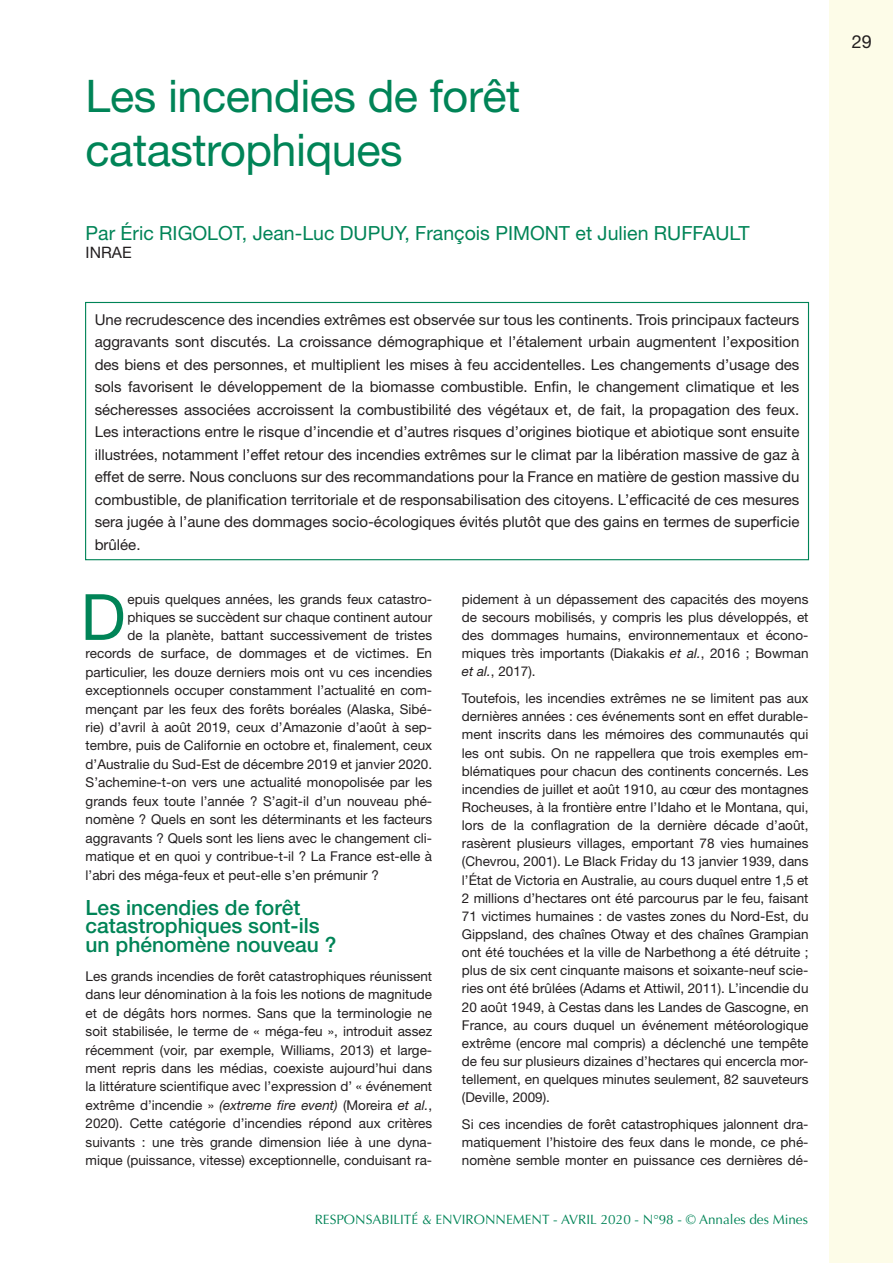
<style>
.page{position:relative;width:893px;height:1263px;background:#fff}
.page>*{position:absolute;margin:0;border:0;box-sizing:border-box;transform-origin:0 0}
.texte_courant{font:63.9px "Helvetica Neue";color:#008457}
.Titre{font:45px/54px "Helvetica Neue";letter-spacing:-.01em;color:#008457}
.INTER_1{font:500 21px/18.5px "Helvetica Neue";color:#008457}
.auteur{font:19.5px "Helvetica Neue";color:#008457}
.t1{font:18px "Helvetica Neue";color:#231f20}
.profession_auteur{font:15.75px "Helvetica Neue";color:#231f20}
.chapeau{font:15px/22.5px "Helvetica Neue";color:#231f20;text-align:justify}
.texte_courant-2{font:13.5px/18.1px "Helvetica Neue";color:#231f20;text-align:justify}
.t2{font:13.5px "Optima";color:#008457}
.s1{font-style:italic}
</style>
<div class="page">
<div style="left:85px;top:302px;width:724px;height:258px;border:1px solid #008457"></div>
<div style="left:829px;top:0;width:64px;height:1263px;background:#fdfce8"></div>
<p class="Titre" style="left:86px;top:68px;width:436px">Les incendies de forêt catastrophiques</p>
<p class="auteur" style="left:86px;top:221px;width:666px">Par Éric RIGOLOT, Jean-Luc DUPUY, François PIMONT et Julien RUFFAULT</p>
<p class="profession_auteur" style="left:86px;top:243px;width:48px">INRAE</p>
<p class="chapeau" style="left:95px;top:308px;width:706px">Une recrudescence des incendies extrêmes est observée sur tous les continents. Trois principaux facteurs aggravants sont discutés. La croissance démographique et l’étalement urbain augmentent l’exposition des biens et des personnes, et multiplient les mises à feu accidentelles. Les changements d’usage des sols favorisent le développement de la biomasse combustible. Enfin, le changement climatique et les sécheresses associées accroissent la combustibilité des végétaux et, de fait, la propagation des feux.<br>Les interactions entre le risque d’incendie et d’autres risques d’origines biotique et abiotique sont ensuite illustrées, notamment l’effet retour des incendies extrêmes sur le climat par la libération massive de gaz à effet de serre. Nous concluons sur des recommandations pour la France en matière de gestion massive du combustible, de planification territoriale et de responsabilisation des citoyens. L’efficacité de ces mesures sera jugée à l’aune des dommages socio-écologiques évités plutôt que des gains en termes de superficie brûlée.</p>
<p class="texte_courant" style="left:81px;top:579px;width:46px">D</p>
<p class="texte_courant-2" style="left:128px;top:590px;width:306px">epuis quelques années, les grands feux catastro-</p>
<p class="texte_courant-2" style="left:128px;top:608px;width:306px">phiques se succèdent sur chaque continent autour</p>
<p class="texte_courant-2" style="left:128px;top:626px;width:306px">de la planète, battant successivement de tristes</p>
<p class="texte_courant-2" style="left:86px;top:644px;width:348px">records de surface, de dommages et de victimes. En</p>
<p class="texte_courant-2" style="left:86px;top:663px;width:348px">particulier, les douze derniers mois ont vu ces incendies</p>
<p class="texte_courant-2" style="left:86px;top:681px;width:348px">exceptionnels occuper constamment l’actualité en com-</p>
<p class="texte_courant-2" style="left:86px;top:699px;width:348px">mençant par les feux des forêts boréales (Alaska, Sibé-</p>
<p class="texte_courant-2" style="left:86px;top:718px;width:348px">rie) d’avril à août 2019, ceux d’Amazonie d’août à sep-</p>
<p class="texte_courant-2" style="left:86px;top:736px;width:348px">tembre, puis de Californie en octobre et, finalement, ceux</p>
<p class="texte_courant-2" style="left:86px;top:755px;width:348px">d’Australie du Sud-Est de décembre 2019 et janvier 2020.</p>
<p class="texte_courant-2" style="left:86px;top:773px;width:348px">S’achemine-t-on vers une actualité monopolisée par les</p>
<p class="texte_courant-2" style="left:86px;top:792px;width:348px">grands feux toute l’année ? S’agit-il d’un nouveau phé-</p>
<p class="texte_courant-2" style="left:86px;top:810px;width:348px">nomène ? Quels en sont les déterminants et les facteurs</p>
<p class="texte_courant-2" style="left:86px;top:828px;width:348px">aggravants ? Quels sont les liens avec le changement cli-</p>
<p class="texte_courant-2" style="left:86px;top:847px;width:348px">matique et en quoi y contribue-t-il ? La France est-elle à</p>
<p class="texte_courant-2" style="left:86px;top:865px;width:295px">l’abri des méga-feux et peut-elle s’en prémunir ?</p>
<p class="INTER_1" style="left:86px;top:898px;width:252px">Les incendies de forêt catastrophiques sont-ils un phénomène nouveau ?</p>
<p class="texte_courant-2" style="left:86px;top:967px;width:348px">Les grands incendies de forêt catastrophiques réunissent dans leur dénomination à la fois les notions de magnitude et de dégâts hors normes. Sans que la terminologie ne soit stabilisée, le terme de « méga-feu », introduit assez récemment (voir, par exemple, Williams, 2013) et large&shy;ment repris dans les médias, coexiste aujourd’hui dans la littérature scientifique avec l’expression d’ « événement extrême d’incendie » <span class="s1">(extreme fire event)</span> (Moreira <span class="s1">et al.</span>, 2020). Cette catégorie d’incendies répond aux critères suivants : une très grande dimension liée à une dyna&shy;mique (puissance, vitesse) exceptionnelle, conduisant ra-</p>
<p class="texte_courant-2" style="left:462px;top:590px;width:348px">pidement à un dépassement des capacités des moyens de secours mobilisés, y compris les plus développés, et des dommages humains, environnementaux et écono&shy;miques très importants (Diakakis <span class="s1">et al.</span>, 2016 ; Bowman <span class="s1">et al.</span>, 2017).</p>
<p class="texte_courant-2" style="left:462px;top:689px;width:348px">Toutefois, les incendies extrêmes ne se limitent pas aux dernières années : ces événements sont en effet durable&shy;ment inscrits dans les mémoires des communautés qui les ont subis. On ne rappellera que trois exemples em&shy;blématiques pour chacun des continents concernés. Les incendies de juillet et août 1910, au cœur des montagnes Rocheuses, à la frontière entre l’Idaho et le Montana, qui, lors de la conflagration de la dernière décade d’août, rasèrent plusieurs villages, emportant 78 vies humaines (Chevrou, 2001). Le Black Friday du 13 janvier 1939, dans l’État de Victoria en Australie, au cours duquel entre 1,5 et 2 millions d’hectares ont été parcourus par le feu, faisant 71 victimes humaines : de vastes zones du Nord-Est, du Gippsland, des chaînes Otway et des chaînes Grampian ont été touchées et la ville de Narbethong a été détruite ; plus de six cent cinquante maisons et soixante-neuf scie&shy;ries ont été brûlées (Adams et Attiwil, 2011). L’incendie du 20 août 1949, à Cestas dans les Landes de Gascogne, en France, au cours duquel un événement météorologique extrême (encore mal compris) a déclenché une tempête de feu sur plusieurs dizaines d’hectares qui encercla mor&shy;tellement, en quelques minutes seulement, 82 sauveteurs (Deville, 2009).</p>
<p class="texte_courant-2" style="left:462px;top:1115px;width:348px">Si ces incendies de forêt catastrophiques jalonnent dra&shy;matiquement l’histoire des feux dans le monde, ce phé&shy;nomène semble monter en puissance ces dernières dé-</p>
<p class="t2" style="left:315px;top:1212px;width:495px">RESPONSABILITÉ &amp; ENVIRONNEMENT - AVRIL 2020 - N°98 - © Annales des Mines</p>
<p class="t1" style="left:852px;top:31px;width:22px">29</p>
</div>
